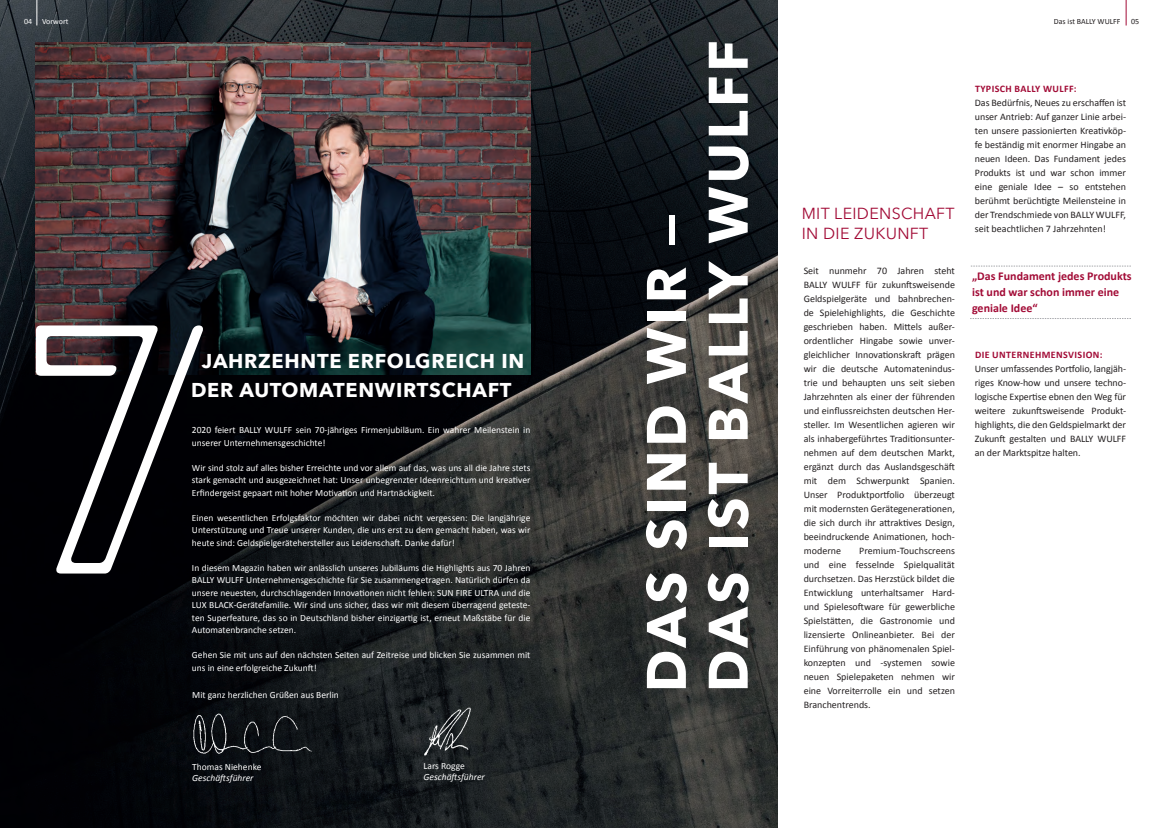
<style>
.page{position:relative;width:1163px;height:828px;background:#fff}
.page>*{position:absolute;margin:0;border:0;box-sizing:border-box;transform-origin:0 0}
.t1{font:354.2px "HELLODENVERDISPLAYREGULAR";color:#fff}
.t2{font:700 55px/61.8px "Avenir Next";letter-spacing:.065em;color:#fff}
.t3{font:700 20px/29px "Avenir Next";letter-spacing:.035em;color:#fff}
.t4{font:16px/20px "Avenir Next";letter-spacing:.02em;color:#a20b36}
.t5{font:700 12px/16px "Calibri";color:#a20b36}
.t6{font:10px/14px "Calibri";color:#231f20;text-align:justify}
.t7{font:700 10px "Calibri";letter-spacing:.04em;color:#a20b36}
.t8{font:9.5px/12.5px "Calibri";color:#fff;text-align:justify}
.t9{font:italic 9.5px "Calibri";color:#fff}
.t10{font:8px "Calibri";color:#231f20}
.t11{font:8px "Calibri";color:#fff}
</style>
<div class="page">
<img style="left:0;top:0;width:777px;height:828px">
<svg style="left:1125px;top:0;width:1px;height:26px"></svg>
<img style="left:417px;top:703px;width:68px;height:60px">
<img style="left:179px;top:706px;width:144px;height:60px">
<img style="left:35px;top:43px;width:495px;height:332px">
<svg style="left:971px;top:266px;width:159px;height:1px"></svg>
<svg style="left:970px;top:318px;width:160px;height:1px"></svg>
<svg style="left:37px;top:0;width:1px;height:26px"></svg>
<p class="t11" style="left:24px;top:17px;width:46px">04 Vorwort</p>
<h1 class="t1" style="left:27px;top:294px;width:189px">7</h1>
<h3 class="t3" style="left:191px;top:346px;width:335px;text-indent:11px">JAHRZEHNTE ERFOLGREICH IN<br>DER AUTOMATENWIRTSCHAFT</h3>
<p class="t8" style="left:192px;top:423px;width:340px">2020 feiert BALLY WULFF sein 70-jähriges Firmenjubiläum. Ein wahrer Meilenstein in unserer Unternehmensgeschichte!</p>
<p class="t8" style="left:192px;top:461px;width:340px">Wir sind stolz auf alles bisher Erreichte und vor allem auf das, was uns all die Jahre stets stark gemacht und ausgezeichnet hat: Unser unbegrenzter Ideenreichtum und kreativer Erfindergeist gepaart mit hoher Motivation und Hartnäckigkeit.</p>
<p class="t8" style="left:192px;top:511px;width:340px">Einen wesentlichen Erfolgsfaktor möchten wir dabei nicht vergessen: Die langjährige Unterstützung und Treue unserer Kunden, die uns erst zu dem gemacht haben, was wir heute sind: Geldspielgerätehersteller aus Leidenschaft. Danke dafür!</p>
<p class="t8" style="left:192px;top:561px;width:340px">In diesem Magazin haben wir anlässlich unseres Jubiläums die Highlights aus 70 Jahren BALLY WULFF Unternehmensgeschichte für Sie zusammengetragen. Natürlich dürfen da unsere neuesten, durchschlagenden Innovationen nicht fehlen: SUN FIRE ULTRA und die LUX BLACK-Gerätefamilie. Wir sind uns sicher, dass wir mit diesem überragend geteste&shy;ten Superfeature, das so in Deutschland bisher einzigartig ist, erneut Maßstäbe für die Automatenbranche setzen.</p>
<p class="t8" style="left:192px;top:648px;width:340px">Gehen Sie mit uns auf den nächsten Seiten auf Zeitreise und blicken Sie zusammen mit uns in eine erfolgreiche Zukunft!</p>
<p class="t8" style="left:192px;top:688px;width:148px">Mit ganz herzlichen Grüßen aus Berlin</p>
<p class="t8" style="left:192px;top:760px;width:71px">Thomas Niehenke</p>
<p class="t9" style="left:192px;top:772px;width:63px">Geschäftsführer</p>
<p class="t8" style="left:423px;top:759px;width:43px">Lars Rogge</p>
<p class="t9" style="left:423px;top:771px;width:63px">Geschäftsführer</p>
<h2 class="t2" style="left:634px;top:692px;width:653px;rotate:-90deg">DAS SIND WIR —<br>DAS IST BALLY WULFF</h2>
<p class="t10" style="left:1053px;top:17px;width:68px">Das ist BALLY WULFF</p>
<p class="t10" style="left:1130px;top:17px;width:10px">05</p>
<h3 class="t4" style="left:801px;top:203px;width:154px">MIT LEIDENSCHAFT<br>IN DIE ZUKUNFT</h3>
<p class="t6" style="left:803px;top:263px;width:153px">Seit nunmehr 70 Jahren steht BALLY WULFF für zukunftsweisende Geldspielgeräte und bahnbrechen&shy;de Spielehighlights, die Geschichte geschrieben haben. Mittels außer&shy;ordentlicher Hingabe sowie unver&shy;gleichlicher Innovationskraft prägen wir die deutsche Automatenindus&shy;trie und behaupten uns seit sieben Jahrzehnten als einer der führenden und einflussreichsten deutschen Her&shy;steller. Im Wesentlichen agieren wir als inhabergeführtes Traditionsunter&shy;nehmen auf dem deutschen Markt, ergänzt durch das Auslandsgeschäft mit dem Schwerpunkt Spanien.<br>Unser Produktportfolio überzeugt mit modernsten Gerätegenerationen, die sich durch ihr attraktives Design, beeindruckende Animationen, hoch&shy;moderne</p>
<p class="t6" style="left:803px;top:543px;width:153px;text-indent:56px">Premium-Touchscreens und eine fesselnde Spielqualität durchsetzen. Das Herzstück bildet die Entwicklung unterhaltsamer Hard&shy;und Spielesoftware für gewerbliche Spielstätten, die Gastronomie und lizensierte Onlineanbieter. Bei der Einführung von phänomenalen Spiel&shy;konzepten und -systemen sowie neuen Spielepaketen nehmen wir eine Vorreiterrolle ein und setzen Branchentrends.</p>
<p class="t7" style="left:974px;top:83px;width:103px">TYPISCH BALLY WULFF:</p>
<p class="t6" style="left:974px;top:95px;width:153px">Das Bedürfnis, Neues zu erschaffen ist unser Antrieb: Auf ganzer Linie arbei&shy;ten unsere passionierten Kreativköp&shy;fe beständig mit enormer Hingabe an neuen Ideen. Das Fundament jedes Produkts ist und war schon immer eine geniale Idee – so entstehen berühmt berüchtigte Meilensteine in der Trendschmiede von BALLY WULFF, seit beachtlichen 7 Jahrzehnten!</p>
<p class="t5" style="left:971px;top:267px;width:161px">„Das Fundament jedes Produkts ist und war schon immer eine geniale Idee“</p>
<p class="t7" style="left:974px;top:349px;width:129px">DIE UNTERNEHMENSVISION:</p>
<p class="t6" style="left:974px;top:361px;width:153px">Unser umfassendes Portfolio, langjäh&shy;riges Know-how und unsere techno&shy;logische Expertise ebnen den Weg für weitere zukunftsweisende Produkt&shy;highlights, die den Geldspielmarkt der Zukunft gestalten und BALLY WULFF an der Marktspitze halten.</p>
</div>
